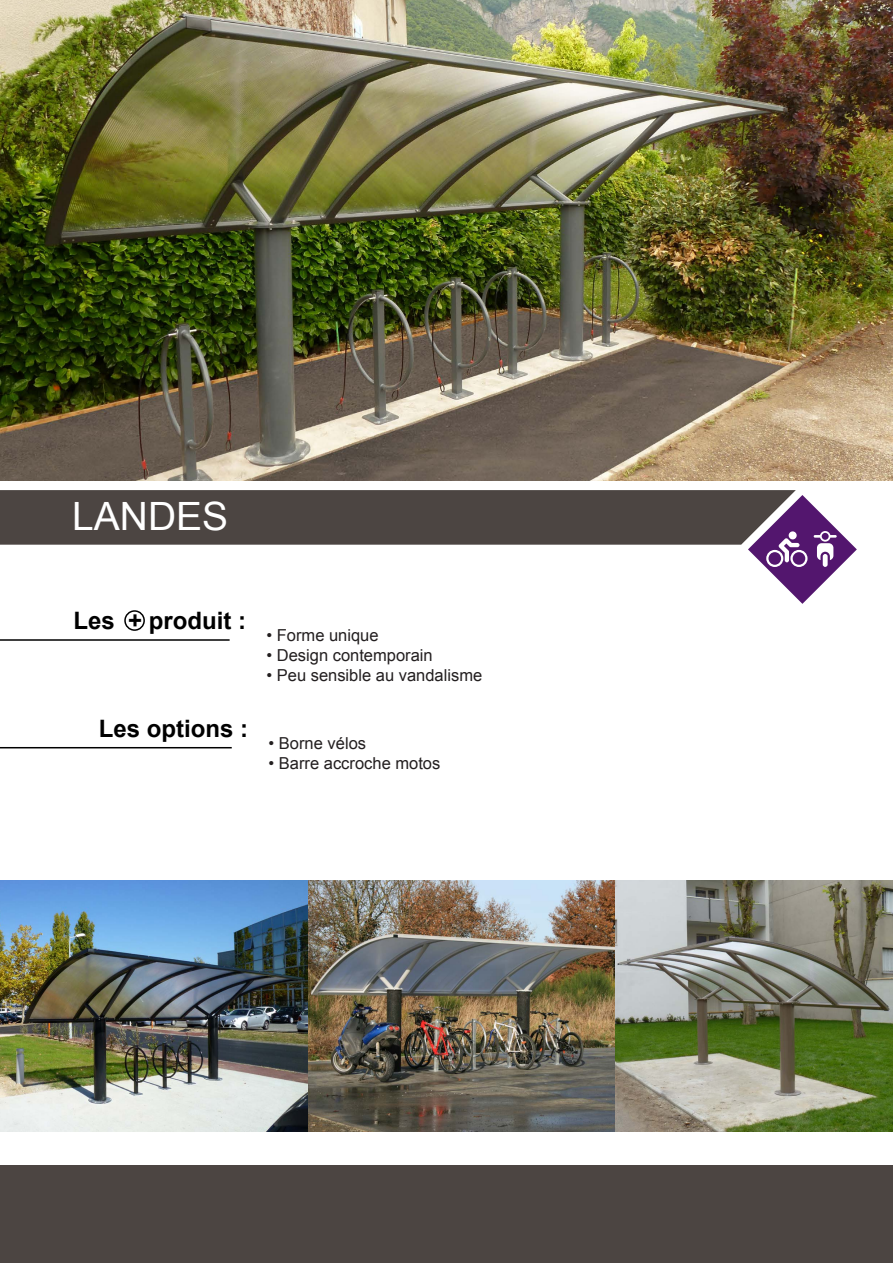
<style>
.page{position:relative;width:893px;height:1263px;background:#fff}
.page>*{position:absolute;margin:0;border:0;box-sizing:border-box;transform-origin:0 0}
.t1{font:39px "Arial";color:#fff}
.t2{font:700 24px "Arial";color:#000}
.t3{font:16.5px "Arial";color:#231f20}
</style>
<div class="page">
<div style="left:0;top:1166px;width:893px;height:97px;background:#4c4542"></div>
<div style="left:124px;top:610px;width:21px;height:21px;border:2px solid #000;border-radius:50%"></div>
<hr style="left:0;top:639px;width:230px;height:2px;background:#000">
<img style="left:614px;top:880px;width:279px;height:252px">
<img style="left:0;top:880px;width:614px;height:252px">
<img style="left:0;top:0;width:893px;height:480px">
<svg style="left:0;top:490px;width:857px;height:114px"></svg>
<hr style="left:0;top:747px;width:232px;height:1px;background:#000">
<p class="t1" style="left:72px;top:491px;width:158px">LANDES</p>
<p class="t2" style="left:73px;top:605px;width:174px">Les + produit :</p>
<p class="t2" style="left:99px;top:712px;width:151px">Les options :</p>
<p class="t3" style="left:266px;top:624px;width:114px">• Forme unique</p>
<p class="t3" style="left:266px;top:644px;width:168px">• Design contemporain</p>
<p class="t3" style="left:266px;top:664px;width:217px">• Peu sensible au vandalisme</p>
<p class="t3" style="left:269px;top:732px;width:99px">• Borne vélos</p>
<p class="t3" style="left:269px;top:752px;width:173px">• Barre accroche motos</p>
</div>
